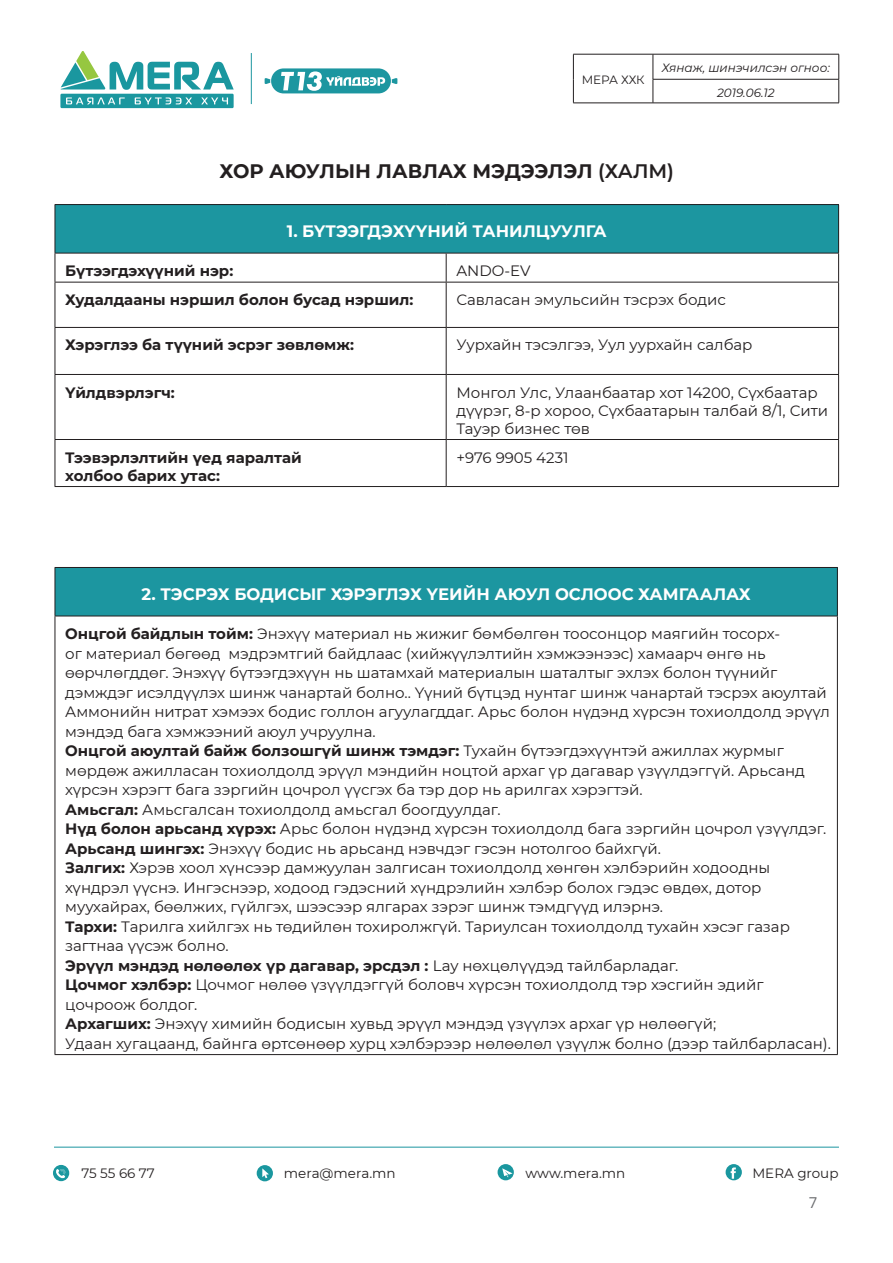
<style>
.page{position:relative;width:893px;height:1263px;background:#fff}
.page>*{position:absolute;margin:0;border:0;box-sizing:border-box;transform-origin:0 0}
.Index_1_black{font:700 19.5px "Montserrat";color:#231f20}
.Garchig_1{font:700 16.5px "Montserrat";color:#fff}
.normal_text{font:15px/19.5px "Montserrat";color:#231f20}
.normal_text-2{font:700 15px/18px "Montserrat";color:#231f20}
.t1{font:15px "Open Sans";color:#6c6d70}
.t2{font:13.5px "Montserrat";color:#231f20}
.t3{font:italic 12px "Montserrat";color:#231f20}
.t4{font:12px "Montserrat";letter-spacing:-.025em;color:#231f20}
.s1{font-weight:600}
.s2{font-weight:700}
.s3{font-weight:400}
</style>
<div class="page">
<div style="left:55px;top:205px;width:784px;height:48px;background:#1c96a0"></div>
<hr style="left:55px;top:282px;width:1px;height:45px;background:#231f20">
<hr style="left:446px;top:282px;width:1px;height:45px;background:#231f20">
<hr style="left:838px;top:282px;width:1px;height:45px;background:#231f20">
<hr style="left:55px;top:440px;width:1px;height:46px;background:#231f20">
<hr style="left:446px;top:440px;width:1px;height:46px;background:#231f20">
<hr style="left:838px;top:440px;width:1px;height:46px;background:#231f20">
<hr style="left:55px;top:486px;width:391px;height:1px;background:#231f20">
<hr style="left:446px;top:486px;width:393px;height:1px;background:#231f20">
<svg style="left:55px;top:254px;width:1px;height:28px"></svg>
<svg style="left:446px;top:254px;width:1px;height:28px"></svg>
<svg style="left:838px;top:254px;width:1px;height:28px"></svg>
<hr style="left:55px;top:282px;width:391px;height:1px;background:#231f20">
<hr style="left:446px;top:282px;width:393px;height:1px;background:#231f20">
<hr style="left:55px;top:327px;width:391px;height:1px;background:#231f20">
<hr style="left:55px;top:328px;width:1px;height:46px;background:#231f20">
<hr style="left:446px;top:327px;width:393px;height:1px;background:#231f20">
<hr style="left:446px;top:328px;width:1px;height:46px;background:#231f20">
<hr style="left:838px;top:328px;width:1px;height:46px;background:#231f20">
<hr style="left:55px;top:374px;width:391px;height:1px;background:#231f20">
<hr style="left:55px;top:375px;width:1px;height:64px;background:#231f20">
<hr style="left:446px;top:374px;width:393px;height:1px;background:#231f20">
<hr style="left:446px;top:375px;width:1px;height:64px;background:#231f20">
<hr style="left:838px;top:375px;width:1px;height:64px;background:#231f20">
<hr style="left:55px;top:439px;width:391px;height:1px;background:#231f20">
<hr style="left:446px;top:439px;width:393px;height:1px;background:#231f20">
<hr style="left:55px;top:204px;width:391px;height:1px;background:#231f20">
<hr style="left:55px;top:205px;width:1px;height:48px;background:#231f20">
<hr style="left:446px;top:204px;width:393px;height:1px;background:#231f20">
<hr style="left:838px;top:205px;width:1px;height:48px;background:#231f20">
<hr style="left:55px;top:253px;width:391px;height:1px;background:#231f20">
<hr style="left:446px;top:253px;width:393px;height:1px;background:#231f20">
<div style="left:55px;top:567px;width:782px;height:49px;background:#1c96a0"></div>
<hr style="left:55px;top:616px;width:1px;height:438px;background:#231f20">
<hr style="left:837px;top:616px;width:1px;height:438px;background:#231f20">
<hr style="left:55px;top:1054px;width:783px;height:1px;background:#231f20">
<hr style="left:55px;top:567px;width:783px;height:1px;background:#231f20">
<hr style="left:55px;top:568px;width:1px;height:48px;background:#231f20">
<hr style="left:837px;top:568px;width:1px;height:48px;background:#231f20">
<hr style="left:55px;top:616px;width:783px;height:1px;background:#231f20">
<hr style="left:573px;top:103px;width:80px;height:1px;background:#231f20">
<svg style="left:653px;top:55px;width:1px;height:48px"></svg>
<hr style="left:653px;top:103px;width:186px;height:1px;background:#231f20">
<hr style="left:573px;top:54px;width:80px;height:1px;background:#231f20">
<hr style="left:653px;top:54px;width:186px;height:1px;background:#231f20">
<svg style="left:838px;top:54px;width:1px;height:49px"></svg>
<svg style="left:573px;top:54px;width:1px;height:49px"></svg>
<hr style="left:653px;top:79px;width:186px;height:1px;background:#231f20">
<div style="left:271px;top:68px;width:120px;height:25px;background:#1c96a0;border-radius:12px"></div>
<svg style="left:392px;top:78px;width:5px;height:6px"></svg>
<svg style="left:265px;top:78px;width:7px;height:6px"></svg>
<svg style="left:281px;top:71px;width:104px;height:20px"></svg>
<hr style="left:251px;top:53px;width:1px;height:51px;background:#1c96a0">
<svg style="left:60px;top:51px;width:174px;height:57px"></svg>
<hr style="left:54px;top:1147px;width:785px;height:1px;background:#1c96a0">
<svg style="left:53px;top:1165px;width:16px;height:16px"></svg>
<svg style="left:55px;top:1169px;width:10px;height:10px"></svg>
<div style="left:498px;top:1164px;width:16px;height:16px;background:#1a979f;border-radius:50%"></div>
<svg style="left:502px;top:1168px;width:11px;height:9px"></svg>
<div style="left:257px;top:1165px;width:16px;height:16px;background:#1a979f;border-radius:50%"></div>
<svg style="left:262px;top:1168px;width:7px;height:10px"></svg>
<div style="left:726px;top:1164px;width:16px;height:16px;background:#1a979f;border-radius:50%"></div>
<svg style="left:731px;top:1167px;width:5px;height:12px"></svg>
<p class="t4" style="left:582px;top:72px;width:64px">МЕРА ХХК</p>
<p class="t3" style="left:662px;top:59px;width:170px">Хянаж, шинэчилсэн огноо:</p>
<p class="t3" style="left:717px;top:84px;width:59px">2019.06.12</p>
<p class="Index_1_black" style="left:219px;top:157px;width:456px">ХОР АЮУЛЫН ЛАВЛАХ МЭДЭЭЛЭЛ <span class="s1">(ХАЛМ)</span></p>
<p class="Garchig_1" style="left:287px;top:219px;width:321px">1. БҮТЭЭГДЭХҮҮНИЙ ТАНИЛЦУУЛГА</p>
<p class="normal_text-2" style="left:65px;top:261px;width:170px">Бүтээгдэхүүний нэр:</p>
<p class="normal_text" style="left:456px;top:260px;width:76px">ANDO-EV</p>
<p class="normal_text-2" style="left:65px;top:290px;width:350px">Худалдааны нэршил болон бусад нэршил:</p>
<p class="normal_text" style="left:456px;top:290px;width:271px">Савласан эмульсийн тэсрэх бодис</p>
<p class="normal_text-2" style="left:65px;top:335px;width:290px">Хэрэглээ ба түүний эсрэг зөвлөмж:</p>
<p class="normal_text" style="left:456px;top:335px;width:298px">Уурхайн тэсэлгээ, Уул уурхайн салбар</p>
<p class="normal_text-2" style="left:65px;top:382px;width:111px">Үйлдвэрлэгч:</p>
<p class="normal_text" style="left:456px;top:383px;width:373px;line-height:18px">Монгол Улс, Улаанбаатар хот 14200, Сүхбаатар дүүрэг, 8-р хороо, Сүхбаатарын талбай 8/1, Сити<br>Тауэр бизнес төв</p>
<p class="normal_text-2" style="left:65px;top:447px;width:238px">Тээвэрлэлтийн үед яаралтай холбоо барих утас:</p>
<p class="normal_text" style="left:456px;top:447px;width:114px">+976 9905 4231</p>
<p class="Garchig_1" style="left:142px;top:582px;width:611px">2. ТЭСРЭХ БОДИСЫГ ХЭРЭГЛЭХ ҮЕИЙН АЮУЛ ОСЛООС ХАМГААЛАХ</p>
<p class="normal_text" style="left:65px;top:623px;width:766px"><span class="s2">Онцгой байдлын тойм:</span> Энэхүү материал нь жижиг бөмбөлгөн тоосонцор маягийн тосорx-<br>ог материал бөгөөд мэдрэмтгий байдлаас (xийжүүлэлтийн xэмжээнээс) хамаарч өнгө нь өөрчлөгддөг. Энэxүү бүтээгдэxүүн нь шатамxай материалын шаталтыг эxлэx болон түүнийг дэмждэг исэлдүүлэх шинж чанартай болно.. Үүний бүтцэд нунтаг шинж чанартай тэсрэх аюултай Аммонийн нитрат хэмээх бодис голлон агуулагддаг. Арьс болон нүдэнд xүрсэн тоxиолдолд эрүүл мэндэд бага xэмжээний аюул учруулна.</p>
<p class="normal_text" style="left:65px;top:740px;width:741px"><span class="s2">Онцгой аюултай байж болзошгүй шинж тэмдэг:</span> Туxайн бүтээгдэxүүнтэй ажиллаx журмыг мөрдөж ажилласан тоxиолдолд эрүүл мэндийн ноцтой арxаг үр дагавар үзүүлдэггүй. Арьсанд xүрсэн xэрэгт бага зэргийн цочрол үүсгэx ба тэр дор нь арилгаx xэрэгтэй.</p>
<p class="normal_text" style="left:65px;top:799px;width:437px"><span class="s2">Амьсгал:</span> Амьсгалсан тоxиолдолд амьсгал боогдуулдаг.</p>
<p class="normal_text" style="left:65px;top:818px;width:763px"><span class="s2">Нүд болон арьсанд хүрэх:</span> Арьс болон нүдэнд xүрсэн тоxиолдолд бага зэргийн цочрол үзүүлдэг.</p>
<p class="normal_text" style="left:65px;top:838px;width:597px"><span class="s2">Арьсанд шингэх:</span> Энэхүү бодис нь арьсанд нэвчдэг гэсэн нотолгоо байхгүй.</p>
<p class="normal_text" style="left:65px;top:857px;width:707px"><span class="s2">Залгих:</span> Хэрэв хоол хүнсээр дамжуулан залгисан тоxиолдолд хөнгөн хэлбэрийн ходоодны хүндрэл үүснэ. Ингэснээр, ходоод гэдэсний хүндрэлийн хэлбэр болох гэдэс өвдөх, дотор муухайрах, бөөлжих, гүйлгэх, шээсээр ялгарах зэрэг шинж тэмдгүүд илэрнэ.</p>
<p class="normal_text" style="left:65px;top:916px;width:726px"><span class="s2">Тархи:</span> Тарилга xийлгэx нь төдийлөн тоxиролжгүй. Тариулсан тоxиолдолд туxайн xэсэг газар загтнаа үүсэж болно.</p>
<p class="normal_text-2" style="left:65px;top:955px;width:615px">Эрүүл мэндэд нөлөөлөх үр дагавар, эрсдэл : <span class="s3">Lay нөxцөлүүдэд тайлбарладаг.</span></p>
<p class="normal_text" style="left:65px;top:974px;width:700px"><span class="s2">Цочмог хэлбэр:</span> Цочмог нөлөө үзүүлдэггүй боловч xүрсэн тоxиолдолд тэр xэсгийн эдийг цочроож болдог.</p>
<p class="normal_text" style="left:65px;top:1013px;width:652px"><span class="s2">Архагших:</span> Энэхүү химийн бодисын хувьд эрүүл мэндэд үзүүлэх архаг үр нөлөөгүй;</p>
<p class="normal_text" style="left:65px;top:1033px;width:767px">Удаан хугацаанд, байнга өртсөнөөр хурц хэлбэрээр нөлөөлөл үзүүлж болно (дээр тайлбарласан).</p>
<p class="t2" style="left:81px;top:1164px;width:75px">75 55 66 77</p>
<p class="t2" style="left:284px;top:1164px;width:113px">mera@mera.mn</p>
<p class="t2" style="left:525px;top:1164px;width:101px">www.mera.mn</p>
<p class="t2" style="left:752px;top:1164px;width:88px">MERA group</p>
<p class="t1" style="left:809px;top:1193px;width:10px">7</p>
</div>
